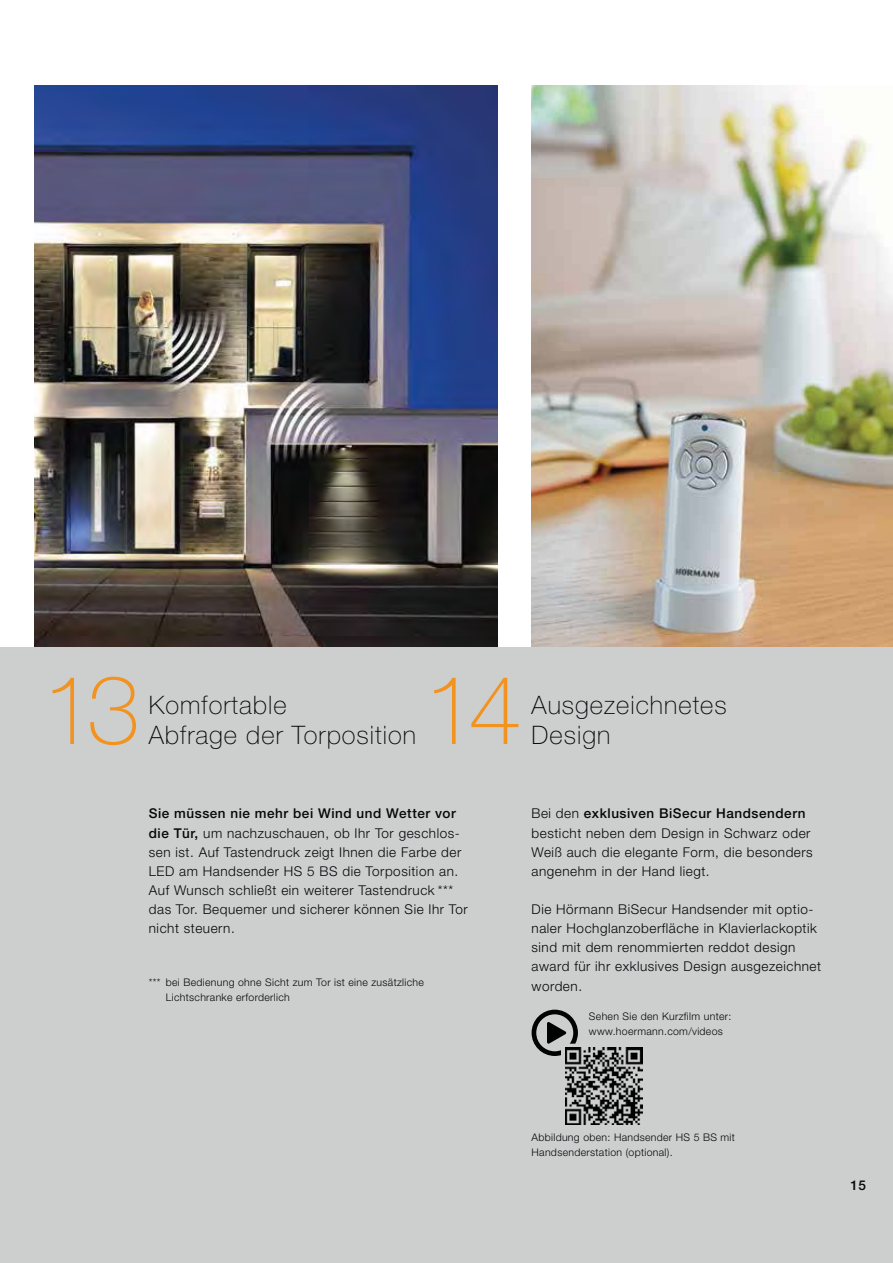
<style>
.page{position:relative;width:893px;height:1263px;background:#fff}
.page>*{position:absolute;margin:0;border:0;box-sizing:border-box;transform-origin:0 0}
.t1{font:100 96px "Hoermann Helvetica Neue";color:#f29320}
.t2{font:100 25.5px/29.7px "Hoermann Helvetica Neue";letter-spacing:.04em;color:#040809}
.t3{font:300 13.5px/19px "Hoermann Helvetica Neue";letter-spacing:.04em;color:#040809}
.t4{font:500 13.5px "Hoermann Helvetica Neue";color:#040809}
.t5{font:300 10.5px/14.9px "Hoermann Helvetica Neue";letter-spacing:.03em;color:#040809}
.s1{font-weight:500}
</style>
<div class="page">
<div style="left:0;top:646px;width:892px;height:617px;background:#cdcece"></div>
<img style="left:34px;top:85px;width:463px;height:561px">
<img style="left:531px;top:85px;width:361px;height:561px">
<img style="left:565px;top:1048px;width:77px;height:76px">
<svg style="left:531px;top:1010px;width:47px;height:46px"></svg>
<h1 class="t1" style="left:42px;top:675px;width:100px">13</h1>
<h1 class="t1" style="left:424px;top:675px;width:100px">14</h1>
<h2 class="t2" style="left:149px;top:693px;width:269px">Komfortable<br>Abfrage der Torposition</h2>
<h2 class="t2" style="left:531px;top:693px;width:197px">Ausgezeichnetes<br>Design</h2>
<p class="t3" style="left:149px;top:805px;width:320px"><span class="s1">Sie müssen nie mehr bei Wind und Wetter vor die Tür,</span> um nachzuschauen, ob Ihr Tor geschlos&shy;sen ist. Auf Tastendruck zeigt Ihnen die Farbe der LED am Handsender HS 5 BS die Torposition an.<br>Auf Wunsch schließt ein weiterer Tastendruck *** das Tor. Bequemer und sicherer können Sie Ihr Tor nicht steuern.</p>
<p class="t5" style="left:166px;top:976px;width:260px;text-indent:-17px">*** bei Bedienung ohne Sicht zum Tor ist eine zusätzliche<br>Lichtschranke erforderlich</p>
<p class="t3" style="left:531px;top:805px;width:283px">Bei den <span class="s1">exklusiven BiSecur Handsendern </span>besticht neben dem Design in Schwarz oder Weiß auch die elegante Form, die besonders angenehm in der Hand liegt.</p>
<p class="t3" style="left:531px;top:901px;width:291px">Die Hörmann BiSecur Handsender mit optio&shy;naler Hochglanz oberfläche in Klavierlackoptik sind mit dem renommierten reddot design award für ihr exklusives Design ausgezeichnet worden.</p>
<p class="t5" style="left:589px;top:1010px;width:144px">Sehen Sie den Kurzfilm unter: www.hoermann.com/videos</p>
<p class="t5" style="left:531px;top:1131px;width:205px">Abbildung oben: Handsender HS 5 BS mit<br>Handsenderstation (optional).</p>
<p class="t4" style="left:850px;top:1181px;width:17px">15</p>
</div>
